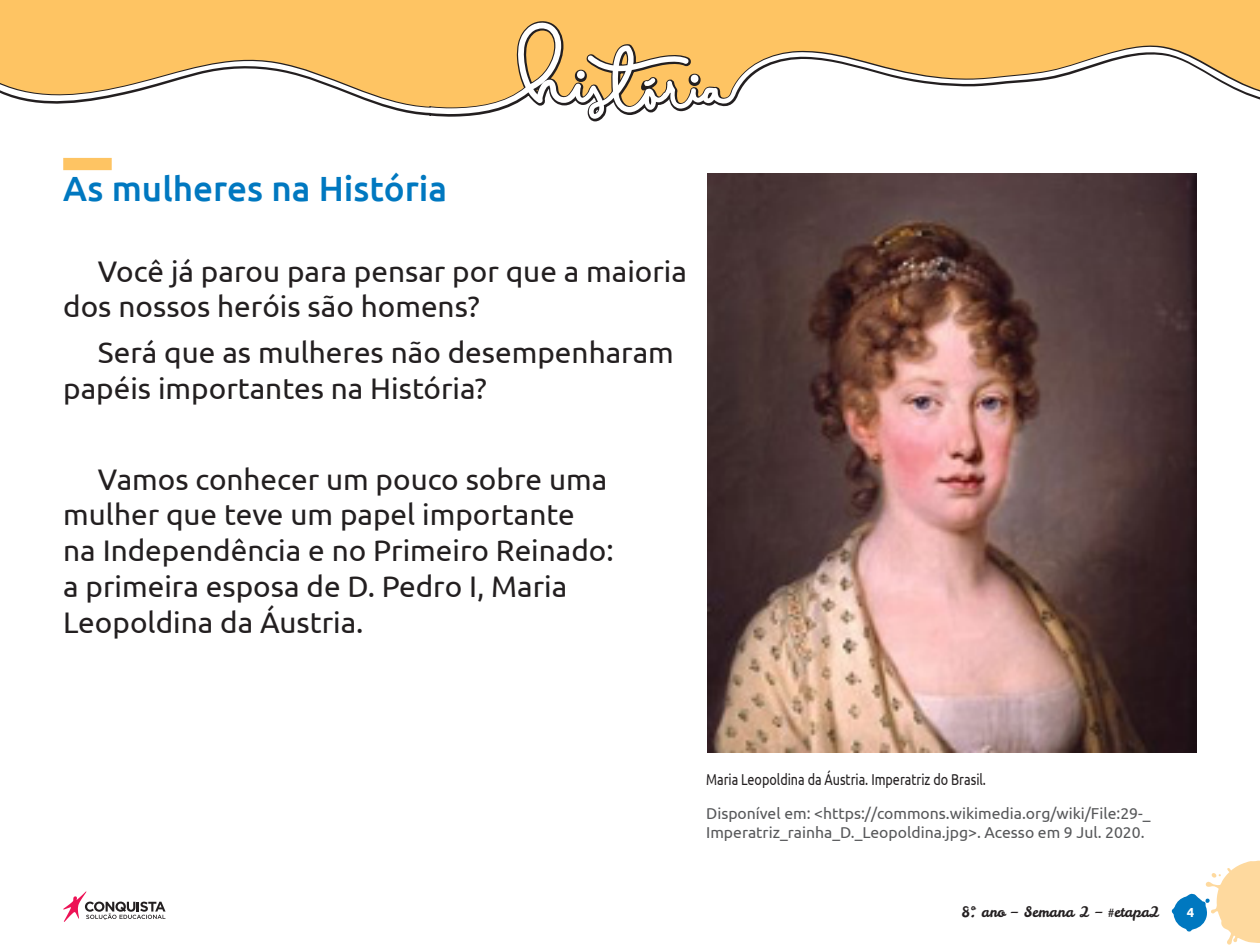
<style>
.page{position:relative;width:1260px;height:945px;background:#fff}
.page>*{position:absolute;margin:0;border:0;box-sizing:border-box;transform-origin:0 0}
._02_Peso_2{font:500 35px "Ubuntu";color:#0078c0}
._01_Texto_Geral{font:29.75px/35.7px "Ubuntu";color:#231f20}
._07_Referência_Fonte{font:15.75px/18.9px "Ubuntu";color:#57585a}
._02_Imagem_-_Legenda{font:15.75px "Ubuntu";color:#231f20;scale:.8 1}
.t1{font:14.35px "Leckerli One";color:#231f20}
.t2{font:700 13.12px "Ubuntu";color:#fff}
</style>
<div class="page">
<svg style="left:1172px;top:861px;width:88px;height:84px"></svg>
<svg style="left:63px;top:891px;width:103px;height:31px"></svg>
<svg style="left:0;top:0;width:1260px;height:122px;background:#fdca75"></svg>
<svg style="left:0;top:22px;width:1260px;height:97px;fill:#fec463"></svg>
<div style="left:63px;top:158px;width:49px;height:12px;background:#fec463"></div>
<img style="left:707px;top:174px;width:490px;height:579px">
<p class="_02_Peso_2" style="left:63px;top:166px;width:385px">As mulheres na História</p>
<p class="_01_Texto_Geral" style="left:63px;top:252px;width:625px;text-indent:35px">Você já parou para pensar por que a maioria dos nossos heróis são homens?</p>
<p class="_01_Texto_Geral" style="left:63px;top:333px;width:612px;text-indent:35px">Será que as mulheres não desempenharam papéis importantes na História?</p>
<p class="_01_Texto_Geral" style="left:63px;top:460px;width:552px;text-indent:35px">Vamos conhecer um pouco sobre uma mulher que teve um papel importante na Independência e no Primeiro Reinado: a primeira esposa de D. Pedro I, Maria Leopoldina da Áustria.</p>
<p class="_02_Imagem_-_Legenda" style="left:706px;top:770px;width:351px">Maria Leopoldina da Áustria. Imperatriz do Brasil.</p>
<p class="_07_Referência_Fonte" style="left:706px;top:803px;width:446px">Disponível em: &lt;https://commons.wikimedia.org/wiki/File:29-_<br>Imperatriz_rainha_D._Leopoldina.jpg&gt;. Acesso em 9 Jul. 2020.</p>
<p class="t1" style="left:961px;top:903px;width:200px">8º. ano – Semana 2 – #etapa2</p>
<p class="t2" style="left:1187px;top:905px;width:9px">4</p>
</div>
